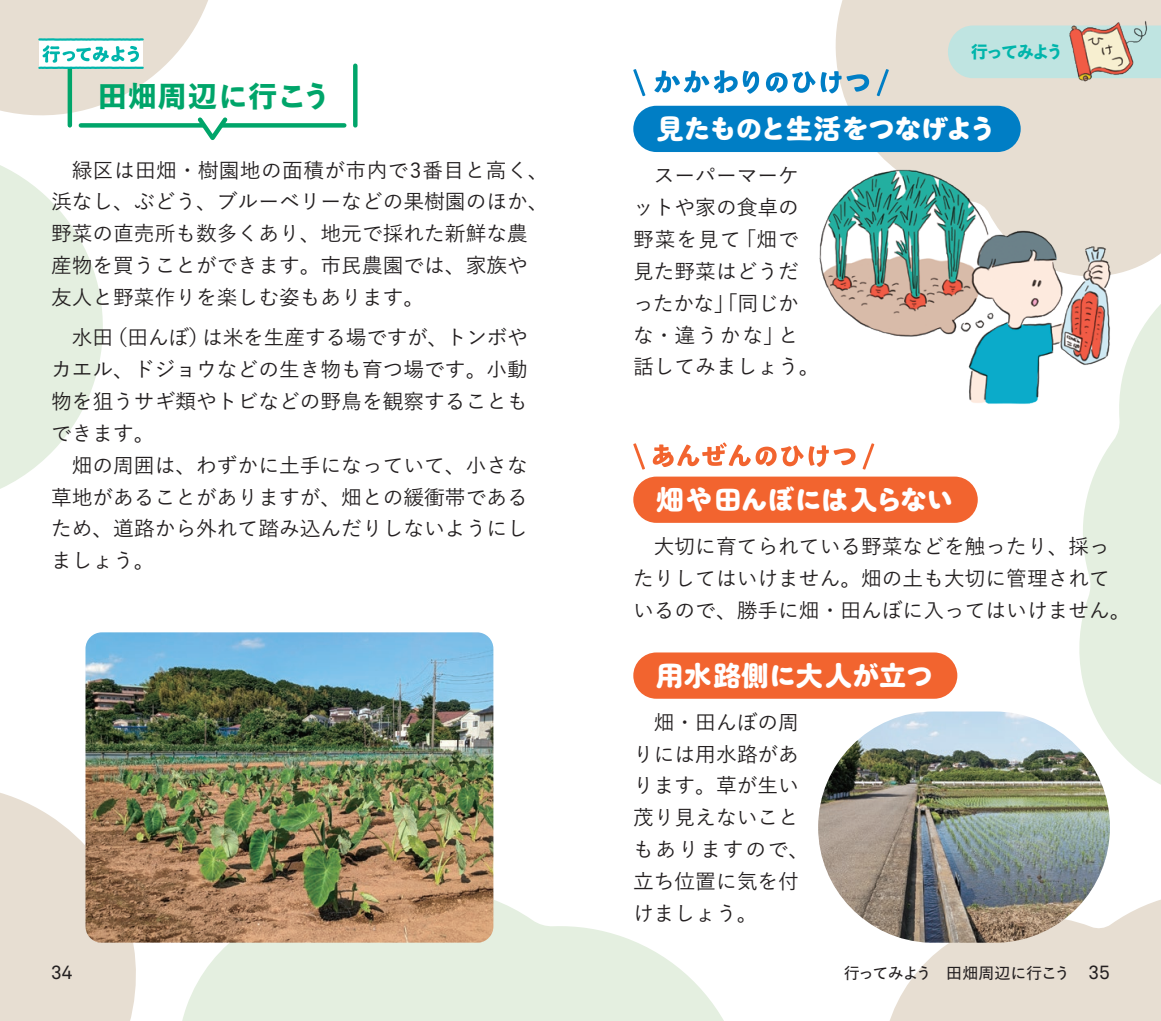
<style>
.page{position:relative;width:1161px;height:1021px;background:#fff}
.page>*{position:absolute;margin:0;border:0;box-sizing:border-box;transform-origin:0 0}
.t1{font:28.8px "Yu Gothic Std E";letter-spacing:.04em;color:#00a56a}
.t2{font:27px "Iwata Fuku Marugo Std N Eb";letter-spacing:-.005em;color:#fff}
.t3{font:27px "Iwata Fuku Marugo Std N Eb";letter-spacing:-.03em;color:#fff}
.t4{font:20.7px/31.9px "Yu Gothic Std M";color:#231f20}
.t5{font:19.12px "Akkurat Pro";color:#231f20}
.t6{font:16.65px "Yu Gothic Std E";letter-spacing:-.105em;color:#00b5ab}
.t7{font:15.97px "Yu Gothic Std D";letter-spacing:-.04em;color:#231f20}
</style>
<div class="page">
<svg style="left:0;top:165px;width:103px;height:324px"></svg>
<svg style="left:179px;top:883px;width:544px;height:137px;fill:#e4efe0"></svg>
<svg style="left:1079px;top:304px;width:82px;height:481px"></svg>
<svg style="left:0;top:793px;width:155px;height:227px;background:#eae2d7"></svg>
<svg style="left:884px;top:894px;width:277px;height:126px"></svg>
<svg style="left:816px;top:0;width:345px;height:271px;background:#e8e0d5"></svg>
<div style="left:948px;top:26px;width:213px;height:52px;background:#bfe4e1"></div>
<img style="left:816px;top:159px;width:310px;height:259px">
<img style="left:1061px;top:4px;width:93px;height:80px">
<img style="left:818px;top:711px;width:292px;height:231px;border-radius:114px">
<img style="left:85px;top:632px;width:408px;height:310px">
<svg style="left:353px;top:66px;width:4px;height:59px"></svg>
<div style="left:81px;top:123px;width:263px;height:5px;background:#00a56a"></div>
<svg style="left:0;top:0;width:231px;height:140px"></svg>
<div style="left:633px;top:106px;width:388px;height:46px;background:#007ec5;border-radius:23px"></div>
<div style="left:633px;top:476px;width:345px;height:47px;background:#f2642f;border-radius:23px"></div>
<div style="left:633px;top:652px;width:324px;height:46px;background:#f2642f;border-radius:23px"></div>
<svg style="left:633px;top:69px;width:12px;height:27px"></svg>
<svg style="left:877px;top:69px;width:12px;height:27px"></svg>
<svg style="left:654px;top:70px;width:215px;height:24px"></svg>
<svg style="left:633px;top:443px;width:12px;height:26px"></svg>
<svg style="left:862px;top:443px;width:12px;height:26px"></svg>
<svg style="left:653px;top:442px;width:202px;height:25px"></svg>
<h1 class="t1" style="left:98px;top:74px;width:234px">田畑周辺に行こう</h1>
<p class="t4" style="left:51px;top:153px;width:499px;text-indent:21px">緑区は田畑・樹園地の面積が市内で3番目と高く、浜なし、ぶどう、ブルーベリーなどの果樹園のほか、野菜の直売所も数多くあり、地元で採れた新鮮な農産物を買うことができます。市民農園では、家族や友人と野菜作りを楽しむ姿もあります。</p>
<p class="t4" style="left:51px;top:320px;width:478px;text-indent:21px">水田（田んぼ）は米を生産する場ですが、トンボやカエル、ドジョウなどの生き物も育つ場です。小動物を狙うサギ類やトビなどの野鳥を観察することもできます。<br>　畑の周囲は、わずかに土手になっていて、小さな草地があることがありますが、畑との緩衝帯であるため、道路から外れて踏み込んだりしないようにしましょう。</p>
<p class="t6" style="left:971px;top:39px;width:94px">行ってみよう</p>
<h2 class="t3" style="left:656px;top:108px;width:341px">見たものと生活をつなげよう</h2>
<p class="t4" style="left:633px;top:158px;width:188px">　スーパーマーケットや家の食卓の野菜を見て「畑で見た野菜はどうだったかな」「同じかな・違うかな」と話してみましょう。</p>
<h2 class="t2" style="left:656px;top:479px;width:298px">畑や田んぼには入らない</h2>
<p class="t4" style="left:633px;top:529px;width:499px">　大切に育てられている野菜などを触ったり、採ったりしてはいけません。畑の土も大切に管理されているので、勝手に畑・田んぼに入ってはいけません。</p>
<h2 class="t2" style="left:656px;top:655px;width:278px">用水路側に大人が立つ</h2>
<p class="t4" style="left:633px;top:704px;width:178px">　畑・田んぼの周りには用水路があります。草が生い茂り見えないこともありますので、立ち位置に気を付けましょう。</p>
<p class="t7" style="left:844px;top:961px;width:228px">行ってみよう　田畑周辺に行こう</p>
<p class="t5" style="left:51px;top:961px;width:23px">34</p>
<p class="t5" style="left:1088px;top:961px;width:23px">35</p>
</div>
